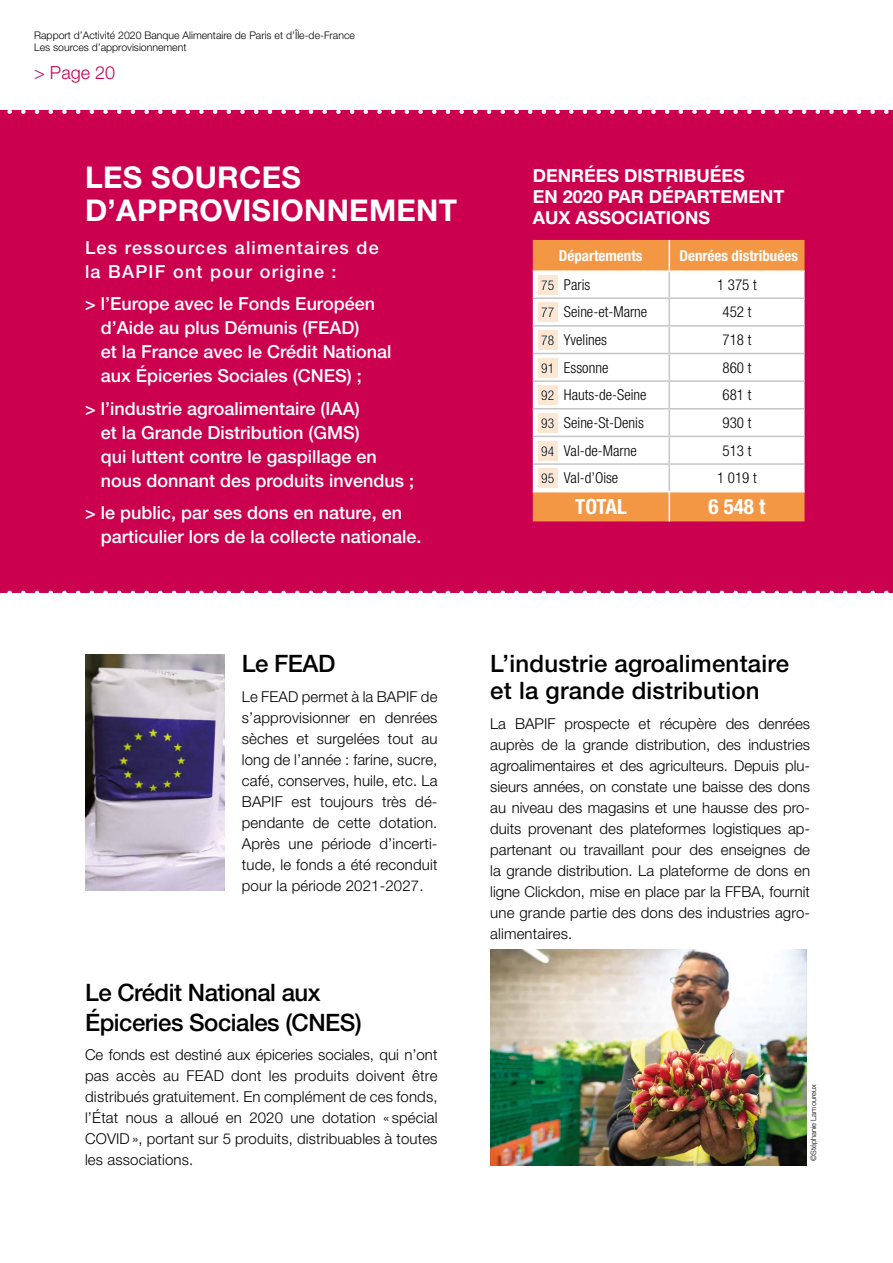
<style>
.page{position:relative;width:893px;height:1263px;background:#fff}
.page>*{position:absolute;margin:0;border:0;box-sizing:border-box;transform-origin:0 0}
.t1{font:700 30px/33px "Helvetica Neue LT Pro";letter-spacing:.01em;color:#fff}
.t2{font:500 24px/30px "Helvetica Neue LT Pro";letter-spacing:-.01em;color:#000}
.t3{font:500 24px/27px "Helvetica Neue LT Pro";letter-spacing:.01em;color:#000}
.t4{font:700 condensed 21px "Helvetica Neue LT Pro";color:#fff}
.t5{font:500 18px/24px "Helvetica Neue LT Pro";color:#fff}
.t6{font:700 18px/21px "Helvetica Neue LT Pro";color:#fff}
.t7{font:500 18px/24px "Helvetica Neue LT Pro";letter-spacing:.07em;color:#fff}
.t8{font:300 18px "Helvetica Neue LT Pro";color:#cb004f}
.t9{font:300 15px/21px "Helvetica Neue LT Pro";letter-spacing:.01em;color:#000;text-align:justify}
.t10{font:300 condensed 15px "Helvetica Neue LT Pro";color:#000}
.t11{font:700 condensed 15px "Helvetica Neue LT Pro";color:#fff}
.t12{font:300 10.5px/12.6px "Helvetica Neue LT Pro";color:#000}
.t13{font:300 7.5px "Helvetica Neue LT Pro";color:#000}
.s1{font-size:13.5px}
</style>
<div class="page">
<div style="left:0;top:111px;width:893px;height:482px;background:#cb004f"></div>
<svg style="left:7px;top:591px;width:882px;height:2px"></svg>
<svg style="left:0;top:110px;width:893px;height:4px"></svg>
<img style="left:85px;top:655px;width:140px;height:236px">
<div style="left:533px;top:240px;width:271px;height:281px;background:#f49745"></div>
<div style="left:533px;top:272px;width:271px;height:219px;background:#fff"></div>
<hr style="left:669px;top:240px;width:1px;height:30px;background:#fff">
<hr style="left:533px;top:270px;width:136px;height:2px;background:#fff">
<hr style="left:669px;top:270px;width:135px;height:2px;background:#fff">
<hr style="left:533px;top:491px;width:136px;height:1px;background:#fff">
<hr style="left:669px;top:491px;width:135px;height:1px;background:#fff">
<hr style="left:533px;top:353px;width:136px;height:1px;background:#c6c6c6">
<hr style="left:669px;top:353px;width:135px;height:1px;background:#c6c6c6">
<hr style="left:533px;top:380px;width:136px;height:2px;background:#c6c6c6">
<hr style="left:669px;top:380px;width:135px;height:2px;background:#c6c6c6">
<hr style="left:533px;top:408px;width:136px;height:1px;background:#c6c6c6">
<hr style="left:669px;top:408px;width:135px;height:1px;background:#c6c6c6">
<hr style="left:533px;top:436px;width:136px;height:1px;background:#c6c6c6">
<hr style="left:669px;top:436px;width:135px;height:1px;background:#c6c6c6">
<hr style="left:533px;top:463px;width:136px;height:2px;background:#c6c6c6">
<hr style="left:669px;top:463px;width:135px;height:2px;background:#c6c6c6">
<svg style="left:669px;top:272px;width:1px;height:249px"></svg>
<hr style="left:533px;top:297px;width:136px;height:2px;background:#c6c6c6">
<hr style="left:669px;top:297px;width:135px;height:2px;background:#c6c6c6">
<hr style="left:533px;top:325px;width:136px;height:2px;background:#c6c6c6">
<hr style="left:669px;top:325px;width:135px;height:2px;background:#c6c6c6">
<div style="left:539px;top:275px;width:19px;height:19px;background:#fee7d2"></div>
<div style="left:539px;top:386px;width:19px;height:19px;background:#fee7d2"></div>
<div style="left:539px;top:330px;width:19px;height:20px;background:#fee7d2"></div>
<div style="left:539px;top:441px;width:19px;height:19px;background:#fee7d2"></div>
<div style="left:539px;top:303px;width:19px;height:19px;background:#fee7d2"></div>
<div style="left:539px;top:413px;width:19px;height:20px;background:#fee7d2"></div>
<div style="left:539px;top:359px;width:19px;height:19px;background:#fee7d2"></div>
<div style="left:539px;top:469px;width:19px;height:19px;background:#fee7d2"></div>
<img style="left:490px;top:950px;width:317px;height:215px">
<p class="t12" style="left:34px;top:28px;width:322px">Rapport d’Activité 2020 Banque Alimentaire de Paris et d’Île-de-France<br>Les sources d’approvisionnement</p>
<p class="t8" style="left:34px;top:61px;width:82px">&gt; Page 20</p>
<h1 class="t1" style="left:85px;top:160px;width:374px">LES SOURCES<br>D’APPROVISIONNEMENT</h1>
<p class="t7" style="left:85px;top:235px;width:295px">Les ressources alimentaires de la BAPIF ont pour origine :</p>
<p class="t5" style="left:101px;top:292px;width:292px;text-indent:-16px">&gt; l’Europe avec le Fonds Européen d’Aide au plus Démunis (FEAD)<br>et la France avec le Crédit National aux Épiceries Sociales (CNES) ;</p>
<p class="t5" style="left:101px;top:396px;width:315px;text-indent:-16px">&gt; l’industrie agroalimentaire (IAA)<br>et la Grande Distribution (GMS)<br>qui luttent contre le gaspillage en nous donnant des produits invendus ;</p>
<p class="t5" style="left:101px;top:501px;width:322px;text-indent:-16px">&gt; le public, par ses dons en nature, en particulier lors de la collecte nationale.</p>
<p class="t6" style="left:533px;top:164px;width:253px">DENRÉES DISTRIBUÉES<br>EN 2020 PAR DÉPARTEMENT<br>AUX ASSOCIATIONS</p>
<p class="t11" style="left:559px;top:247px;width:85px">Départements</p>
<p class="t11" style="left:679px;top:247px;width:120px">Denrées distribuées</p>
<p class="t10" style="left:541px;top:276px;width:51px"><span class="s1">75</span> Paris</p>
<p class="t10" style="left:717px;top:276px;width:41px">1 375 t</p>
<p class="t10" style="left:541px;top:303px;width:107px"><span class="s1">77</span> Seine-et-Marne</p>
<p class="t10" style="left:722px;top:303px;width:30px">452 t</p>
<p class="t10" style="left:541px;top:331px;width:67px"><span class="s1">78</span> Yvelines</p>
<p class="t10" style="left:722px;top:331px;width:30px">718 t</p>
<p class="t10" style="left:541px;top:359px;width:69px"><span class="s1">91</span> Essonne</p>
<p class="t10" style="left:722px;top:359px;width:30px">860 t</p>
<p class="t10" style="left:541px;top:386px;width:107px"><span class="s1">92</span> Hauts-de-Seine</p>
<p class="t10" style="left:722px;top:386px;width:30px">681 t</p>
<p class="t10" style="left:541px;top:414px;width:104px"><span class="s1">93</span> Seine-St-Denis</p>
<p class="t10" style="left:722px;top:414px;width:30px">930 t</p>
<p class="t10" style="left:541px;top:442px;width:97px"><span class="s1">94</span> Val-de-Marne</p>
<p class="t10" style="left:722px;top:442px;width:30px">513 t</p>
<p class="t10" style="left:541px;top:469px;width:79px"><span class="s1">95</span> Val-d’Oise</p>
<p class="t10" style="left:717px;top:469px;width:41px">1 019 t</p>
<h3 class="t4" style="left:575px;top:494px;width:53px">TOTAL</h3>
<h3 class="t4" style="left:709px;top:494px;width:58px">6 548 t</h3>
<h2 class="t2" style="left:242px;top:648px;width:95px">Le FEAD</h2>
<p class="t9" style="left:242px;top:685px;width:197px">Le FEAD permet à la BAPIF de s’approvisionner en denrées sèches et surgelées tout au long de l’année : farine, sucre, café, conserves, huile, etc. La BAPIF est toujours très dé&shy;pendante de cette dotation.<br>Après une période d’incerti&shy;tude, le fonds a été reconduit pour la période 2021-2027.</p>
<h2 class="t2" style="left:85px;top:977px;width:278px">Le Crédit National aux<br>Épiceries Sociales (CNES)</h2>
<p class="t9" style="left:85px;top:1044px;width:354px">Ce fonds est destiné aux épiceries sociales, qui n’ont pas accès au FEAD dont les produits doivent être distribués gratuitement. En complément de ces fonds, l’État nous a alloué en 2020 une dotation « spécial COVID», portant sur 5 produits, distribuables à toutes les associations.</p>
<h2 class="t3" style="left:490px;top:650px;width:300px">L’industrie agroalimentaire et la grande distribution</h2>
<p class="t9" style="left:490px;top:712px;width:321px">La BAPIF prospecte et récupère des denrées auprès de la grande distribution, des industries agroalimentaires et des agriculteurs. Depuis plu&shy;sieurs années, on constate une baisse des dons au niveau des magasins et une hausse des pro&shy;duits provenant des plateformes logistiques ap&shy;partenant ou travaillant pour des enseignes de la grande distribution. La plateforme de dons en ligne Clickdon, mise en place par la FFBA, fournit une grande partie des dons des industries agro&shy;alimentaires.</p>
<p class="t13" style="left:809px;top:1161px;width:78px;rotate:-90deg">©Stéphanie Lamoureux</p>
</div>
